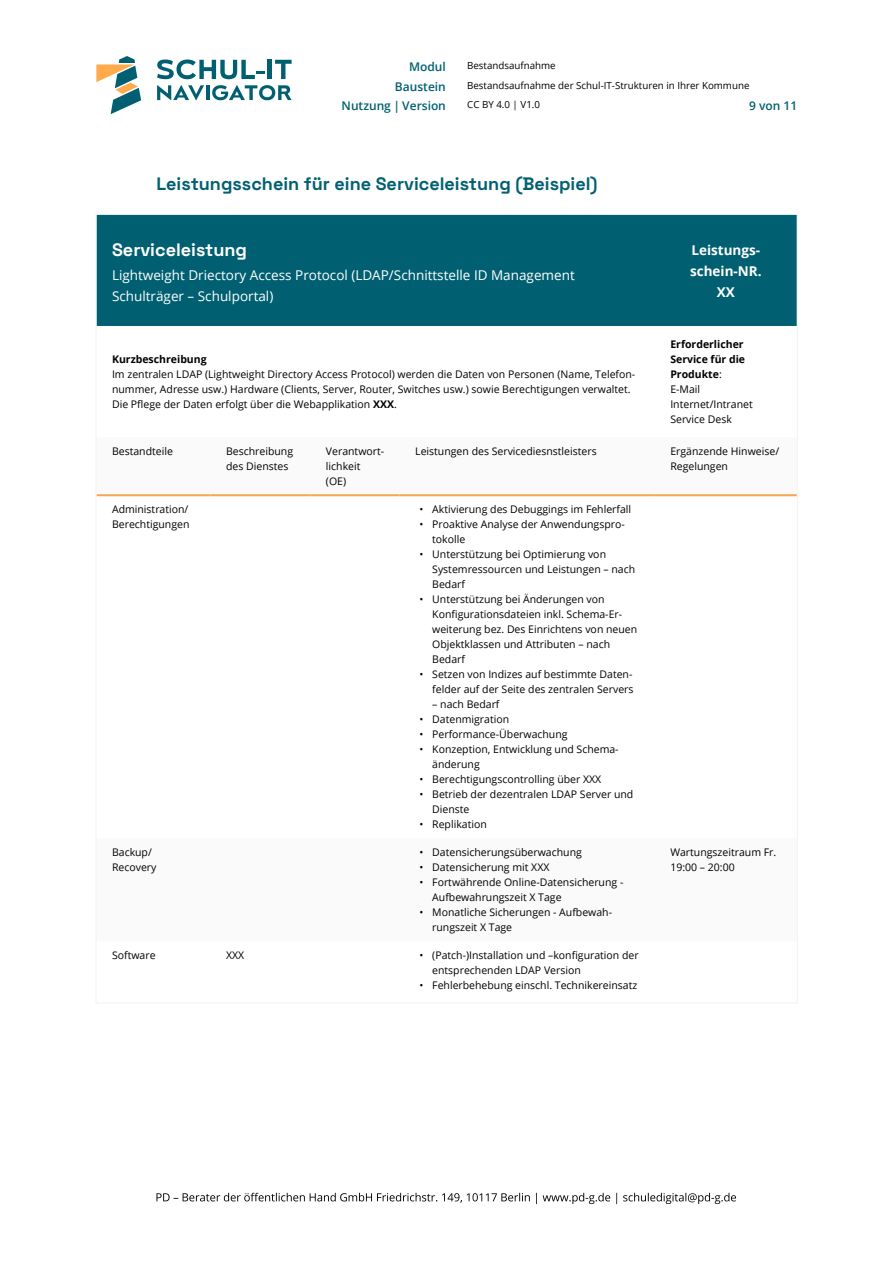
<style>
.page{position:relative;width:893px;height:1263px;background:#fff}
.page>*{position:absolute;margin:0;border:0;box-sizing:border-box;transform-origin:0 0}
.inhalt_überschrift_h3{font:300 18px "Space Grotesk";color:#006072}
.inhalt_überschrift_h3-2{font:300 18px "Space Grotesk";color:#fff}
.inhalt_fließtext{font:13.5px/21px "Open Sans";color:#fff}
.inhalt_fließtext-2{font:700 13.5px/21px "Open Sans";color:#fff;text-align:center}
.t1{font:600 12px/19.5px "Open Sans";color:#006072;text-align:right}
.tabelle_körperzeile_absatzformat{font:10.5px/15px "Open Sans";color:#000}
.tabelle_körperzeile_absatzformat-2{font:700 10.5px/15px "Open Sans";color:#000}
.t2{font:9.75px/19.5px "Open Sans";color:#000}
.s1{font-weight:700}
.s2{font-weight:400}
</style>
<div class="page">
<svg style="left:156px;top:1193px;width:580px;height:11px"></svg>
<svg style="left:157px;top:59px;width:108px;height:20px"></svg>
<hr style="left:268px;top:60px;width:4px;height:19px;background:#006072">
<svg style="left:275px;top:60px;width:17px;height:19px"></svg>
<svg style="left:157px;top:85px;width:47px;height:15px"></svg>
<hr style="left:206px;top:85px;width:3px;height:15px;background:#006072">
<svg style="left:212px;top:85px;width:80px;height:15px"></svg>
<svg style="left:96px;top:56px;width:45px;height:58px"></svg>
<div style="left:98px;top:216px;width:698px;height:110px;background:#006072"></div>
<hr style="left:97px;top:494px;width:114px;height:2px;background:#f7a84f">
<hr style="left:211px;top:494px;width:99px;height:2px;background:#f7a84f">
<hr style="left:310px;top:494px;width:90px;height:2px;background:#f7a84f">
<hr style="left:400px;top:494px;width:255px;height:2px;background:#f7a84f">
<hr style="left:655px;top:494px;width:142px;height:2px;background:#f7a84f">
<p class="t1" style="left:342px;top:57px;width:106px">Modul<br>Baustein<br>Nutzung | Version</p>
<p class="t2" style="left:467px;top:56px;width:284px">Bestandsaufnahme<br>Bestandsaufnahme der Schul-IT-Strukturen in Ihrer Kommune<br>CC BY 4.0 | V1.0</p>
<p class="t1" style="left:749px;top:96px;width:50px">9 von 11</p>
<p class="inhalt_überschrift_h3" style="left:156px;top:171px;width:443px">Leistungsschein für eine Serviceleistung (Beispiel)</p>
<p class="inhalt_überschrift_h3-2" style="left:112px;top:236px;width:137px">Serviceleistung</p>
<p class="inhalt_fließtext" style="left:112px;top:264px;width:464px">Lightweight Driectory Access Protocol (LDAP/Schnittstelle ID Management<br>Schulträger – Schulportal)</p>
<p class="tabelle_körperzeile_absatzformat-2" style="left:112px;top:351px;width:96px">Kurzbeschreibung</p>
<p class="tabelle_körperzeile_absatzformat" style="left:112px;top:366px;width:525px">Im zentralen LDAP (Lightweight Directory Access Protocol) werden die Daten von Personen (Name, Telefon&shy;nummer, Adresse usw.) Hardware (Clients, Server, Router, Switches usw.) sowie Berechtigungen verwaltet.<br>Die Pflege der Daten erfolgt über die Webapplikation <span class="s1">XXX</span>.</p>
<p class="inhalt_fließtext-2" style="left:690px;top:239px;width:73px">Leistungs&shy;schein-NR.<br>XX</p>
<p class="tabelle_körperzeile_absatzformat-2" style="left:670px;top:336px;width:76px">Erforderlicher<br>Service für die<br>Produkte<span class="s2">:</span></p>
<p class="tabelle_körperzeile_absatzformat" style="left:670px;top:381px;width:31px">E-Mail</p>
<p class="tabelle_körperzeile_absatzformat" style="left:670px;top:396px;width:84px">Internet/Intranet</p>
<p class="tabelle_körperzeile_absatzformat" style="left:670px;top:411px;width:63px">Service Desk</p>
<p class="tabelle_körperzeile_absatzformat" style="left:112px;top:444px;width:62px">Bestandteile</p>
<p class="tabelle_körperzeile_absatzformat" style="left:226px;top:444px;width:69px">Beschreibung des Dienstes</p>
<p class="tabelle_körperzeile_absatzformat" style="left:326px;top:444px;width:60px">Verantwort&shy;lichkeit<br>(OE)</p>
<p class="tabelle_körperzeile_absatzformat" style="left:415px;top:444px;width:183px">Leistungen des Servicediesnstleisters</p>
<p class="tabelle_körperzeile_absatzformat" style="left:670px;top:444px;width:110px">Ergänzende Hinweise/<br>Regelungen</p>
<p class="tabelle_körperzeile_absatzformat" style="left:112px;top:502px;width:79px">Administration/<br>Berechtigungen</p>
<p class="tabelle_körperzeile_absatzformat" style="left:419px;top:502px;width:213px">• Aktivierung des Debuggings im Fehlerfall</p>
<p class="tabelle_körperzeile_absatzformat" style="left:432px;top:517px;width:194px;text-indent:-13px">• Proaktive Analyse der Anwendungspro&shy;tokolle</p>
<p class="tabelle_körperzeile_absatzformat" style="left:432px;top:547px;width:204px;text-indent:-13px">• Unterstützung bei Optimierung von<br>Systemressourcen und Leistungen – nach<br>Bedarf</p>
<p class="tabelle_körperzeile_absatzformat" style="left:432px;top:592px;width:207px;text-indent:-13px">• Unterstützung bei Änderungen von<br>Konfigurationsdateien inkl. Schema-Er&shy;weiterung bez. Des Einrichtens von neuen<br>Objektklassen und Attributen – nach<br>Bedarf</p>
<p class="tabelle_körperzeile_absatzformat" style="left:419px;top:667px;width:216px;text-align:right">• Setzen von Indizes auf bestimmte Daten&shy;felder auf der Seite des zentralen Servers</p>
<p class="tabelle_körperzeile_absatzformat" style="left:432px;top:697px;width:69px">– nach Bedarf</p>
<p class="tabelle_körperzeile_absatzformat" style="left:419px;top:712px;width:91px">• Datenmigration</p>
<p class="tabelle_körperzeile_absatzformat" style="left:419px;top:727px;width:150px">• Performance-Überwachung</p>
<p class="tabelle_körperzeile_absatzformat" style="left:432px;top:742px;width:188px;text-indent:-13px">• Konzeption, Entwicklung und Schema&shy;änderung</p>
<p class="tabelle_körperzeile_absatzformat" style="left:419px;top:772px;width:183px">• Berechtigungscontrolling über XXX</p>
<p class="tabelle_körperzeile_absatzformat" style="left:432px;top:787px;width:203px;text-indent:-13px">• Betrieb der dezentralen LDAP Server und<br>Dienste</p>
<p class="tabelle_körperzeile_absatzformat" style="left:419px;top:817px;width:69px">• Replikation</p>
<p class="tabelle_körperzeile_absatzformat" style="left:112px;top:845px;width:46px">Backup/<br>Recovery</p>
<p class="tabelle_körperzeile_absatzformat" style="left:419px;top:845px;width:164px">• Datensicherungsüberwachung</p>
<p class="tabelle_körperzeile_absatzformat" style="left:419px;top:860px;width:131px">• Datensicherung mit XXX</p>
<p class="tabelle_körperzeile_absatzformat" style="left:432px;top:875px;width:193px;text-indent:-13px">• Fortwährende Online-Datensicherung -<br>Aufbewahrungszeit X Tage</p>
<p class="tabelle_körperzeile_absatzformat" style="left:432px;top:905px;width:181px;text-indent:-13px">• Monatliche Sicherungen - Aufbewah&shy;rungszeit X Tage</p>
<p class="tabelle_körperzeile_absatzformat" style="left:112px;top:948px;width:45px">Software</p>
<p class="tabelle_körperzeile_absatzformat" style="left:226px;top:948px;width:20px">XXX</p>
<p class="tabelle_körperzeile_absatzformat" style="left:432px;top:948px;width:208px;text-indent:-13px">• (Patch-)Installation und –konfiguration der entsprechenden LDAP Version</p>
<p class="tabelle_körperzeile_absatzformat" style="left:419px;top:978px;width:219px">• Fehlerbehebung einschl. Technikereinsatz</p>
<p class="tabelle_körperzeile_absatzformat" style="left:670px;top:845px;width:107px">Wartungszeitraum Fr.<br>19:00 – 20:00</p>
</div>
